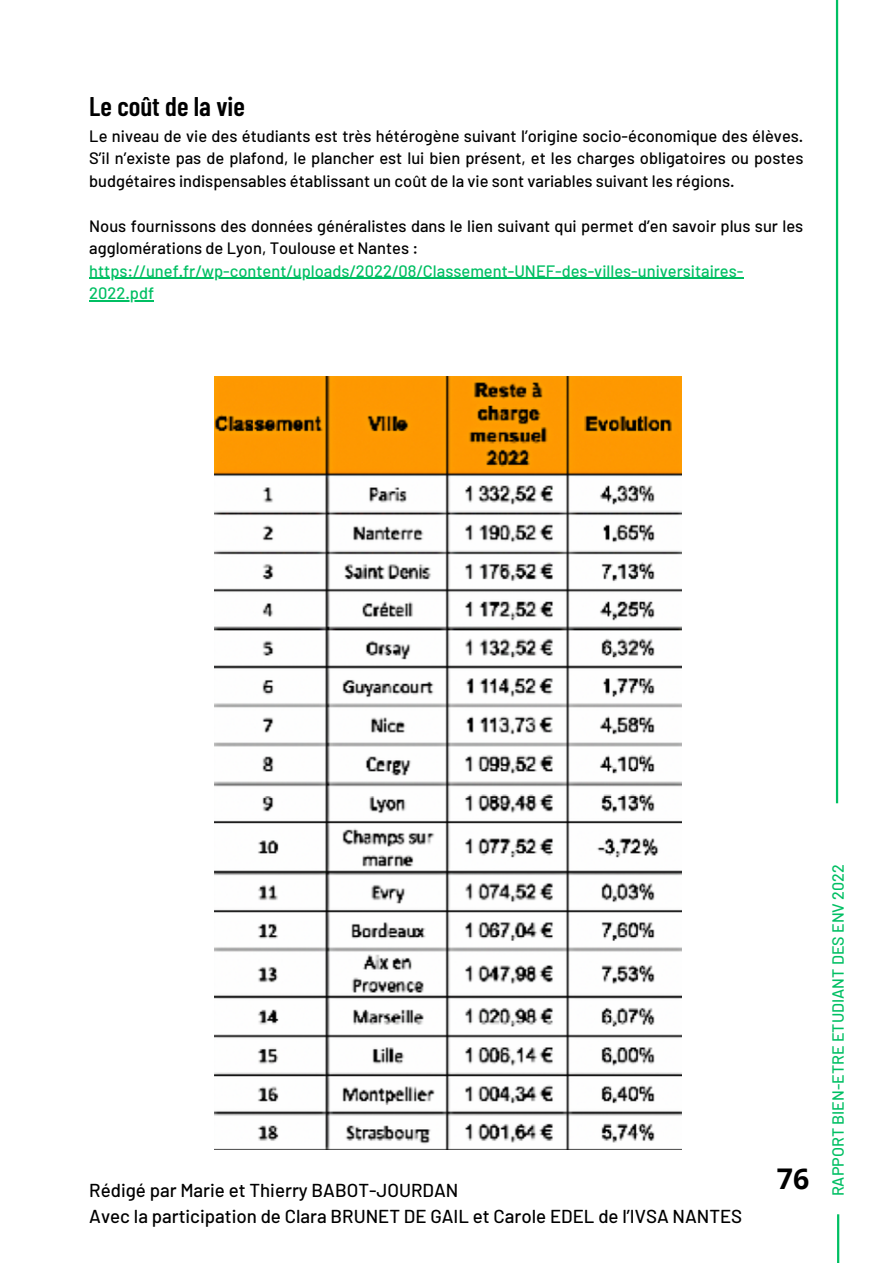
<style>
.page{position:relative;width:893px;height:1264px;background:#fff}
.page>*{position:absolute;margin:0;border:0;box-sizing:border-box;transform-origin:0 0}
.t1{font:700 28.5px "Open Sans";color:#000}
.t2{font:600 27px "Barlow Condensed";color:#000}
.t3{font:500 18.75px "Barlow";color:#000}
.t4{font:500 16.5px/22.5px "Barlow";color:#000;text-align:justify}
.t5{font:500 16.5px/22.5px "Barlow";color:#00bf63}
.t6{font:500 16.05px "Barlow";color:#00bf63}
</style>
<div class="page">
<hr style="left:835px;top:0;width:3px;height:803px;background:#00bf63">
<hr style="left:837px;top:1214px;width:2px;height:48px;background:#00bf63">
<img style="left:215px;top:376px;width:466px;height:773px">
<hr style="left:89px;top:278px;width:654px;height:1px;background:#00bf63">
<hr style="left:89px;top:300px;width:65px;height:1px;background:#00bf63">
<p class="t2" style="left:89px;top:89px;width:157px">Le coût de la vie</p>
<p class="t4" style="left:89px;top:124px;width:715px">Le niveau de vie des étudiants est très hétérogène suivant l’origine socio-économique des élèves.<br>S’il n’existe pas de plafond, le plancher est lui bien présent, et les charges obligatoires ou postes budgétaires indispensables établissant un coût de la vie sont variables suivant les régions.</p>
<p class="t4" style="left:89px;top:214px;width:715px">Nous fournissons des données généralistes dans le lien suivant qui permet d’en savoir plus sur les agglomérations de Lyon, Toulouse et Nantes :</p>
<p class="t5" style="left:89px;top:259px;width:655px">https://unef.fr/wp-content/uploads/2022/08/Classement-UNEF-des-villes-universitaires-<br>2022.pdf</p>
<p class="t3" style="left:89px;top:1178px;width:370px">Rédigé par Marie et Thierry BABOT-JOURDAN</p>
<p class="t3" style="left:89px;top:1203px;width:654px">Avec la participation de Clara BRUNET DE GAIL et Carole EDEL de l’IVSA NANTES</p>
<p class="t1" style="left:776px;top:1158px;width:34px">76</p>
<p class="t6" style="left:827px;top:1196px;width:333px;rotate:-90deg">RAPPORT BIEN-ETRE ETUDIANT DES ENV 2022</p>
</div>
